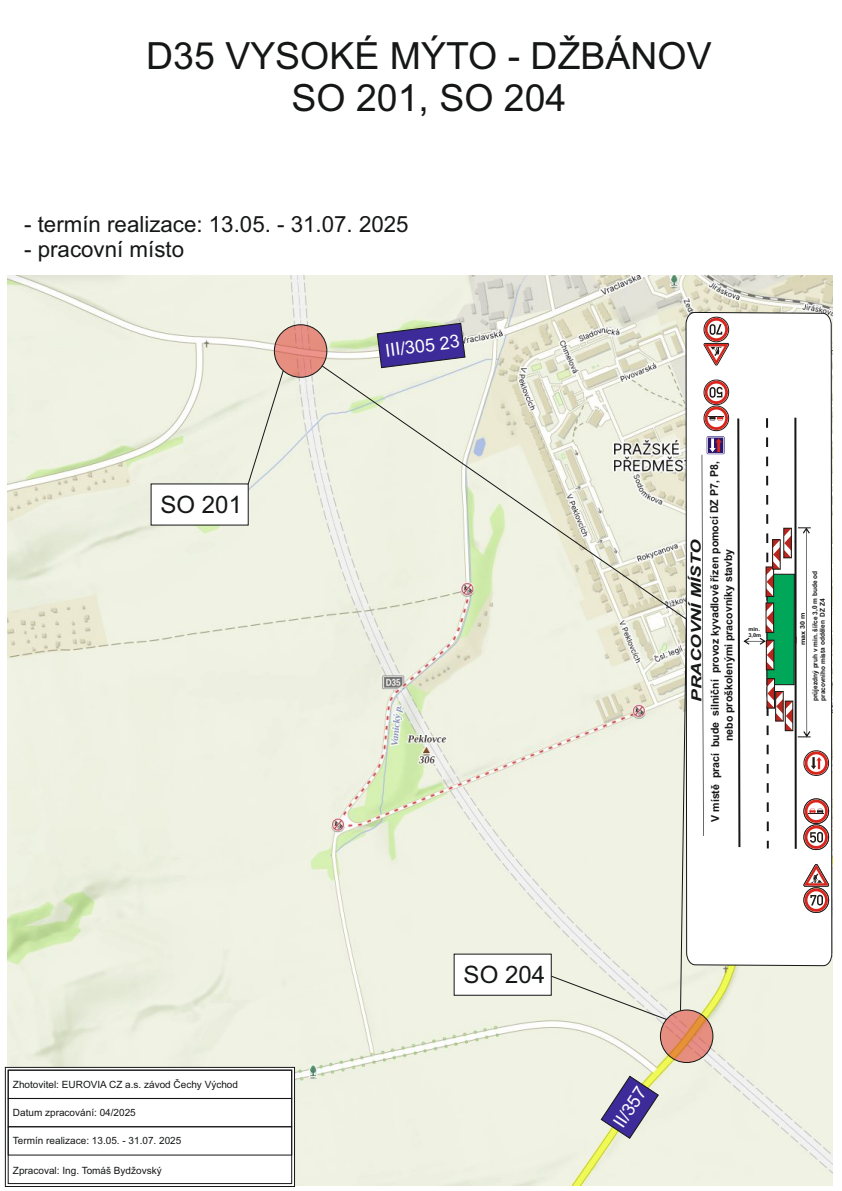
<style>
.page{position:relative;width:842px;height:1191px;background:#fff}
.page>*{position:absolute;margin:0;border:0;box-sizing:border-box;transform-origin:0 0}
.t1{font:37.4px/41.8px "Arial";color:#151616;text-align:center}
.t2{font:24px "Arial";color:#151616}
.t3{font:22.3px "Arial";color:#151616}
.t4{font:18px "Arial";color:#fff}
.t5{font:italic 700 13.9px "Arial";color:#151616;scale:1.33 1}
.t6{font:700 11px "Arial";letter-spacing:-.005em;color:#151616;scale:.96 1}
.t7{font:10px "Arial";color:#151616}
.t8{font:700 6.7px/7.6px "Arial";letter-spacing:-.005em;color:#151616;scale:.96 1}
.t9{font:700 6.4px "Arial";color:#151616;scale:1.12 1}
.t10{font:700 5.4px/6px "Arial";color:#151616;scale:1.04 1}
</style>
<div class="page">
<img style="left:7px;top:275px;width:678px;height:910px">
<svg style="left:5px;top:1066px;width:290px;height:118px"></svg>
<div style="left:5px;top:1067px;width:290px;height:119px;border:1px solid #151616"></div>
<div style="left:8px;top:1069px;width:284px;height:29px;border:1px solid #151616"></div>
<div style="left:8px;top:1098px;width:284px;height:29px;border:1px solid #151616"></div>
<div style="left:8px;top:1126px;width:284px;height:29px;border:1px solid #151616"></div>
<svg style="left:685px;top:275px;width:147px;height:911px"></svg>
<svg style="left:738px;top:868px;width:18px;height:18px"></svg>
<svg style="left:804px;top:864px;width:25px;height:48px"></svg>
<svg style="left:736px;top:394px;width:93px;height:457px"></svg>
<svg style="left:704px;top:317px;width:25px;height:48px"></svg>
<svg style="left:702px;top:380px;width:27px;height:456px"></svg>
<div style="left:660px;top:1010px;width:53px;height:52px;background:#dd2b1c;border-radius:50%;opacity:.5"></div>
<div style="left:660px;top:1009px;width:53px;height:53px;border:1px solid #151616;border-radius:50%"></div>
<div style="left:274px;top:325px;width:53px;height:52px;background:#dd2b1c;border-radius:50%;opacity:.5"></div>
<div style="left:274px;top:324px;width:53px;height:53px;border:1px solid #151616;border-radius:50%"></div>
<svg style="left:151px;top:370px;width:133px;height:155px"></svg>
<div style="left:454px;top:1011px;width:213px;height:9px;background:#f0f2e4"></div>
<svg style="left:321px;top:365px;width:366px;height:646px;background:#eaebdc"></svg>
<svg style="left:377px;top:323px;width:89px;height:45px;background:#655ba0"></svg>
<svg style="left:600px;top:1075px;width:59px;height:64px;background:#958fb0"></svg>
<h1 class="t1" style="left:146px;top:39px;width:567px">D35 VYSOKÉ MÝTO - DŽBÁNOV<br>SO 201, SO 204</h1>
<h3 class="t3" style="left:24px;top:216px;width:386px">- termín realizace: 13.05. - 31.07. 2025</h3>
<h3 class="t3" style="left:24px;top:241px;width:161px">- pracovní místo</h3>
<h3 class="t4" style="left:385px;top:343px;width:76px;rotate:-7deg">III/305 23</h3>
<h2 class="t2" style="left:161px;top:495px;width:83px">SO 201</h2>
<h3 class="t5" style="left:691px;top:701px;width:123px;rotate:-90deg">PRACOVNÍ MÍSTO</h3>
<p class="t6" style="left:711px;top:822px;width:377px;rotate:-90deg">V místě prací bude silniční provoz kyvadlově řízen pomocí DZ P7, P8,</p>
<p class="t6" style="left:724px;top:741px;width:202px;rotate:-90deg">nebo proškolenými pracovníky stavby</p>
<p class="t10" style="left:748px;top:626px;width:14px">min.<br>3,0m</p>
<p class="t8" style="left:812px;top:701px;width:137px;rotate:-90deg">průjezdný pruh v min. šířce 3,0 m bude od pracovního místa oddělen DZ Z4</p>
<p class="t9" style="left:800px;top:645px;width:31px;rotate:-90deg">max 30 m</p>
<p class="t7" style="left:13px;top:1081px;width:227px">Zhotovitel: EUROVIA CZ a.s. závod Čechy Východ</p>
<p class="t7" style="left:13px;top:1108px;width:124px">Datum zpracování: 04/2025</p>
<p class="t7" style="left:13px;top:1137px;width:170px">Termín realizace: 13.05. - 31.07. 2025</p>
<p class="t7" style="left:13px;top:1166px;width:150px">Zpracoval: Ing. Tomáš Bydžovský</p>
<h2 class="t2" style="left:464px;top:965px;width:83px">SO 204</h2>
<h3 class="t4" style="left:612px;top:1122px;width:46px;rotate:-56deg">II/357</h3>
</div>
